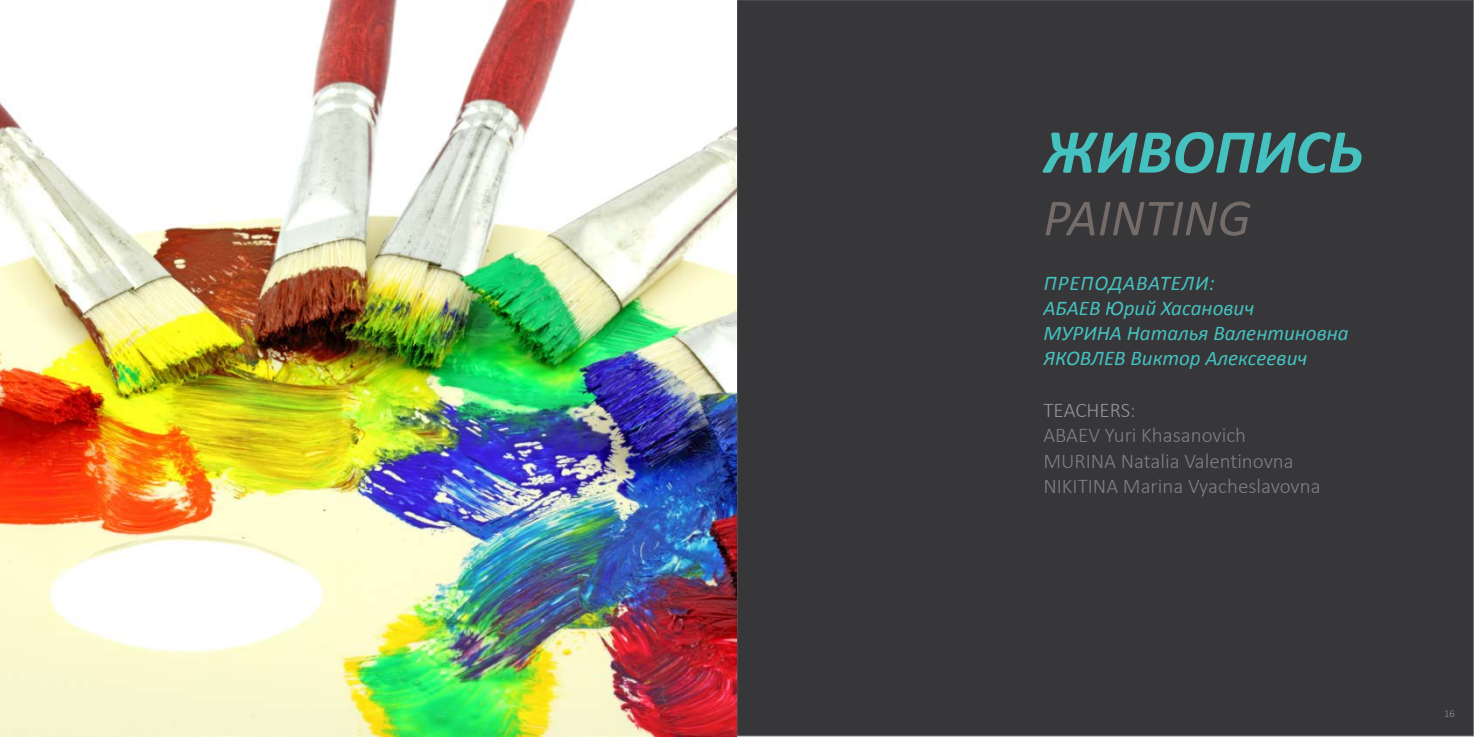
<style>
.page{position:relative;width:1474px;height:737px;background:#fff}
.page>*{position:absolute;margin:0;border:0;box-sizing:border-box;transform-origin:0 0}
.t1{font:italic 700 63px "Calibri";color:#45c1c0}
.t2{font:italic 52.5px "Calibri";color:#746c69}
.t3{font:300 21px/25.2px "Calibri";color:#7e8083}
.t4{font:italic 21px/25.2px "Calibri";color:#45c1c0}
.t5{font:300 10.5px "Calibri";color:#939598}
.s1{color:#939598}
</style>
<div class="page">
<div style="left:736px;top:0;width:737px;height:736px;background:#373639"></div>
<img style="left:0;top:0;width:736px;height:736px">
<h1 class="t1" style="left:1043px;top:112px;width:321px">ЖИВОПИСЬ</h1>
<h2 class="t2" style="left:1043px;top:182px;width:209px">PAINTING</h2>
<p class="t4" style="left:1043px;top:269px;width:307px">ПРЕПОДАВАТЕЛИ:<br>АБАЕВ Юрий Хасанович<br>МУРИНА Наталья Валентиновна<br>ЯКОВЛЕВ Виктор Алексеевич</p>
<p class="t3" style="left:1043px;top:397px;width:279px"><span class="s1">TEACHERS</span>:<br>ABAEV Yuri Khasanovich<br>MURINA Natalia Valentinovna<br>NIKITINA Marina Vyacheslavovna</p>
<p class="t5" style="left:1444px;top:706px;width:12px">16</p>
</div>
